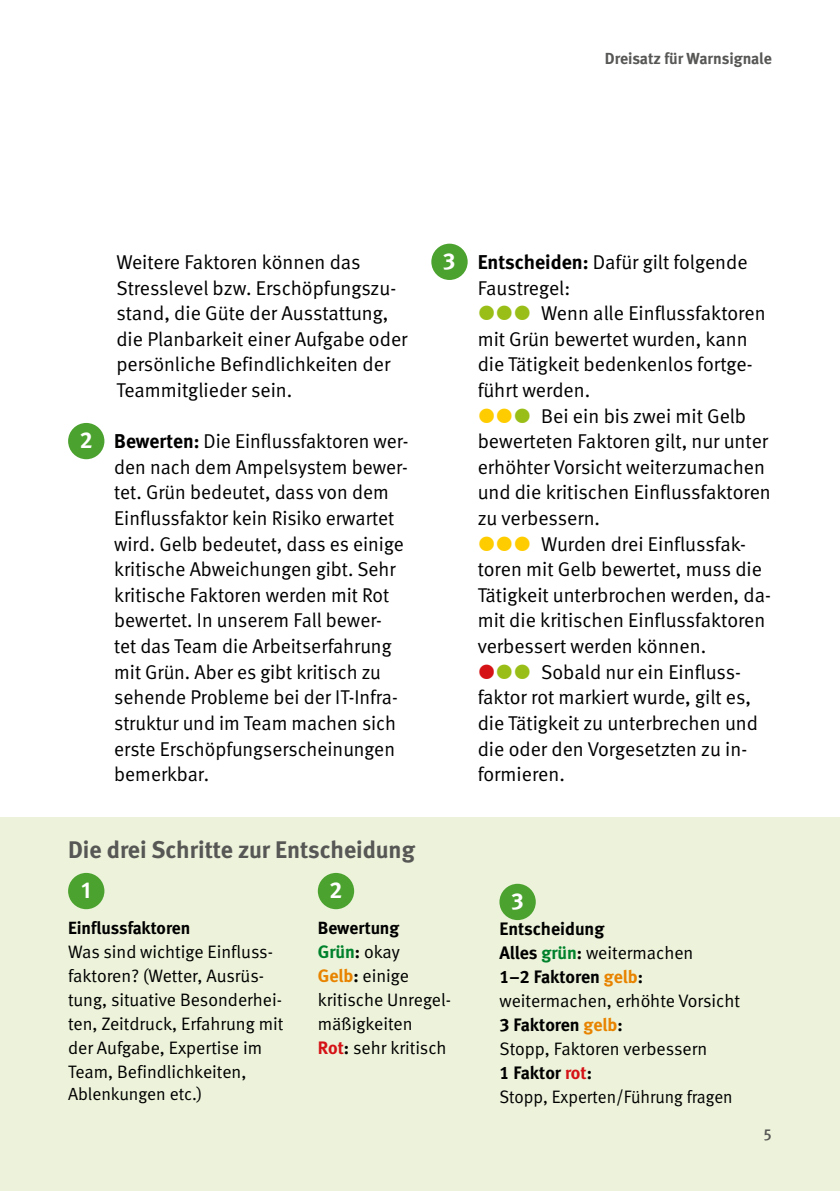
<style>
.page{position:relative;width:840px;height:1191px;background:#fff}
.page>*{position:absolute;margin:0;border:0;box-sizing:border-box;transform-origin:0 0}
.Überschriften_H2_ohne_Zahl{font:700 24px "DGUV Meta";color:#575756}
.Fließtext_FT_Abstand_nach{font:700 23px "DGUV Meta";color:#fff}
.Fließtext_FT_Abstand_vor{font:20px/25.6px "DGUV Meta";color:#000}
.Tabellen_und_Graphen_TI{font:18px/24px "DGUV Meta";color:#000}
.Tabellen_und_Graphen_TI-2{font:18px/24px "DGUV Meta";color:#000;scale:.96 1}
.Tabellen_und_Graphen_TI-3{font:700 18px "DGUV Meta";color:#000}
.Tabellen_und_Graphen_TI-4{font:700 18px "DGUV Meta";color:#00812c}
.t1{font:700 17.6px "DGUV Meta";color:#000}
.t2{font:17.6px "DGUV Meta";letter-spacing:-.005em;color:#000}
.t3{font:700 16px "DGUV Meta";color:#575756}
.t4{font:500 16px "DGUV Meta";color:#575756}
.s1{font-weight:700}
.s2{color:#000}
.s3{font-weight:400;color:#000}
.s4{font-weight:700;color:#e88300}
.s5{font-weight:700;color:#d51317}
.s6{font-weight:700;color:#00812c}
</style>
<div class="page">
<div style="left:68px;top:423px;width:36px;height:36px;background:#4ca22f;border-radius:50%"></div>
<div style="left:431px;top:244px;width:36px;height:36px;background:#4ca22f;border-radius:50%"></div>
<div style="left:0;top:817px;width:839px;height:374px;background:#ecf3da"></div>
<div style="left:68px;top:873px;width:36px;height:36px;background:#4ca22f;border-radius:50%"></div>
<div style="left:317px;top:873px;width:37px;height:36px;background:#4ca22f;border-radius:50%"></div>
<div style="left:499px;top:883px;width:36px;height:37px;background:#4ca22f;border-radius:50%"></div>
<p class="t3" style="left:604px;top:49px;width:168px">Dreisatz für Warnsignale</p>
<p class="Fließtext_FT_Abstand_vor" style="left:116px;top:250px;width:292px">Weitere Faktoren können das<br>Stresslevel bzw. Erschöpfungszu&shy;stand, die Güte der Ausstattung, die Planbarkeit einer Aufgabe oder persönliche Befindlichkeiten der<br>Teammitglieder sein.</p>
<p class="Fließtext_FT_Abstand_nach" style="left:80px;top:426px;width:14px">2</p>
<p class="Fließtext_FT_Abstand_vor" style="left:114px;top:429px;width:296px"><span class="s1">Bewerten:</span> Die Einflussfaktoren wer&shy;den nach dem Ampelsystem bewer&shy;tet. Grün bedeutet, dass von dem<br>Einflussfaktor kein Risiko erwartet wird. Gelb bedeutet, dass es einige kritische Abweichungen gibt. Sehr kritische Faktoren werden mit Rot bewertet. In unserem Fall bewer&shy;tet das Team die Arbeitserfahrung mit Grün. Aber es gibt kritisch zu sehende Probleme bei der IT-Infra&shy;struktur und im Team machen sich erste Erschöpfungserscheinungen bemerkbar.</p>
<h2 class="Überschriften_H2_ohne_Zahl" style="left:68px;top:835px;width:348px">Die drei Schritte zur Entscheidung</h2>
<p class="Fließtext_FT_Abstand_nach" style="left:81px;top:876px;width:11px">1</p>
<p class="Fließtext_FT_Abstand_nach" style="left:329px;top:876px;width:14px">2</p>
<p class="Fließtext_FT_Abstand_nach" style="left:443px;top:247px;width:14px">3</p>
<p class="Fließtext_FT_Abstand_vor" style="left:477px;top:250px;width:271px"><span class="s1">Entscheiden:</span> Dafür gilt folgende</p>
<p class="Fließtext_FT_Abstand_vor" style="left:477px;top:275px;width:94px">Faustregel:</p>
<p class="Fließtext_FT_Abstand_vor" style="left:541px;top:301px;width:226px">Wenn alle Einflussfaktoren</p>
<p class="Fließtext_FT_Abstand_vor" style="left:477px;top:326px;width:271px">mit Grün bewertet wurden, kann</p>
<p class="Fließtext_FT_Abstand_vor" style="left:477px;top:352px;width:276px">die Tätigkeit bedenkenlos fortge-</p>
<p class="Fließtext_FT_Abstand_vor" style="left:477px;top:378px;width:114px">führt werden.</p>
<p class="Fließtext_FT_Abstand_vor" style="left:541px;top:403px;width:206px">Bei ein bis zwei mit Gelb</p>
<p class="Fließtext_FT_Abstand_vor" style="left:477px;top:429px;width:292px">bewerteten Faktoren gilt, nur unter</p>
<p class="Fließtext_FT_Abstand_vor" style="left:477px;top:454px;width:289px">erhöhter Vorsicht weiterzumachen</p>
<p class="Fließtext_FT_Abstand_vor" style="left:477px;top:480px;width:294px">und die kritischen Einflussfaktoren</p>
<p class="Fließtext_FT_Abstand_vor" style="left:477px;top:506px;width:124px">zu verbessern.</p>
<p class="Fließtext_FT_Abstand_vor" style="left:541px;top:531px;width:206px">Wurden drei Einflussfak-</p>
<p class="Fließtext_FT_Abstand_vor" style="left:477px;top:557px;width:286px">toren mit Gelb bewertet, muss die</p>
<p class="Fließtext_FT_Abstand_vor" style="left:477px;top:582px;width:294px">Tätigkeit unterbrochen werden, da-</p>
<p class="Fließtext_FT_Abstand_vor" style="left:477px;top:608px;width:289px">mit die kritischen Einflussfaktoren</p>
<p class="Fließtext_FT_Abstand_vor" style="left:477px;top:634px;width:230px">verbessert werden können.</p>
<p class="Fließtext_FT_Abstand_vor" style="left:541px;top:659px;width:201px">Sobald nur ein Einfluss-</p>
<p class="Fließtext_FT_Abstand_vor" style="left:477px;top:685px;width:275px">faktor rot markiert wurde, gilt es,</p>
<p class="Fließtext_FT_Abstand_vor" style="left:477px;top:710px;width:281px">die Tätigkeit zu unterbrechen und</p>
<p class="Fließtext_FT_Abstand_vor" style="left:477px;top:736px;width:269px">die oder den Vorgesetzten zu in-</p>
<p class="Fließtext_FT_Abstand_vor" style="left:477px;top:762px;width:89px">formieren.</p>
<p class="Fließtext_FT_Abstand_nach" style="left:511px;top:887px;width:14px">3</p>
<p class="t1" style="left:68px;top:917px;width:124px">Einflussfaktoren</p>
<p class="Tabellen_und_Graphen_TI" style="left:68px;top:940px;width:217px">Was sind wichtige Einfluss&shy;faktoren? (Wetter, Ausrüs&shy;tung, situative Besonderhei&shy;ten, Zeitdruck, Erfahrung mit der Aufgabe, Expertise im<br>Team, Befindlichkeiten,</p>
<p class="t2" style="left:68px;top:1084px;width:136px">Ablenkungen etc.)</p>
<p class="t1" style="left:317px;top:917px;width:83px">Bewertung</p>
<p class="Tabellen_und_Graphen_TI-4" style="left:317px;top:941px;width:83px">Grün<span class="s2">:</span> <span class="s3">okay</span></p>
<p class="Tabellen_und_Graphen_TI" style="left:317px;top:964px;width:133px"><span class="s4">Gelb</span><span class="s1">:</span> einige kritische Unregel&shy;mäßigkeiten</p>
<p class="Tabellen_und_Graphen_TI" style="left:317px;top:1036px;width:130px"><span class="s5">Rot</span><span class="s1">:</span> sehr kritisch</p>
<p class="Tabellen_und_Graphen_TI-3" style="left:499px;top:917px;width:106px">Entscheidung</p>
<p class="Tabellen_und_Graphen_TI" style="left:499px;top:940px;width:195px"><span class="s1">Alles</span> <span class="s6">grün</span><span class="s1">:</span> weitermachen</p>
<p class="Tabellen_und_Graphen_TI" style="left:499px;top:964px;width:242px"><span class="s1">1–2 Faktoren</span> <span class="s4">gelb</span><span class="s1">: </span>weitermachen, erhöhte Vorsicht</p>
<p class="Tabellen_und_Graphen_TI" style="left:499px;top:1012px;width:209px"><span class="s1">3 Faktoren</span> <span class="s4">gelb</span><span class="s1">:<br></span>Stopp, Faktoren verbessern</p>
<p class="Tabellen_und_Graphen_TI-2" style="left:499px;top:1060px;width:244px"><span class="s1">1 Faktor</span> <span class="s5">rot</span><span class="s1">:<br></span>Stopp, Experten/Führung fragen</p>
<p class="t4" style="left:763px;top:1124px;width:9px">5</p>
</div>
